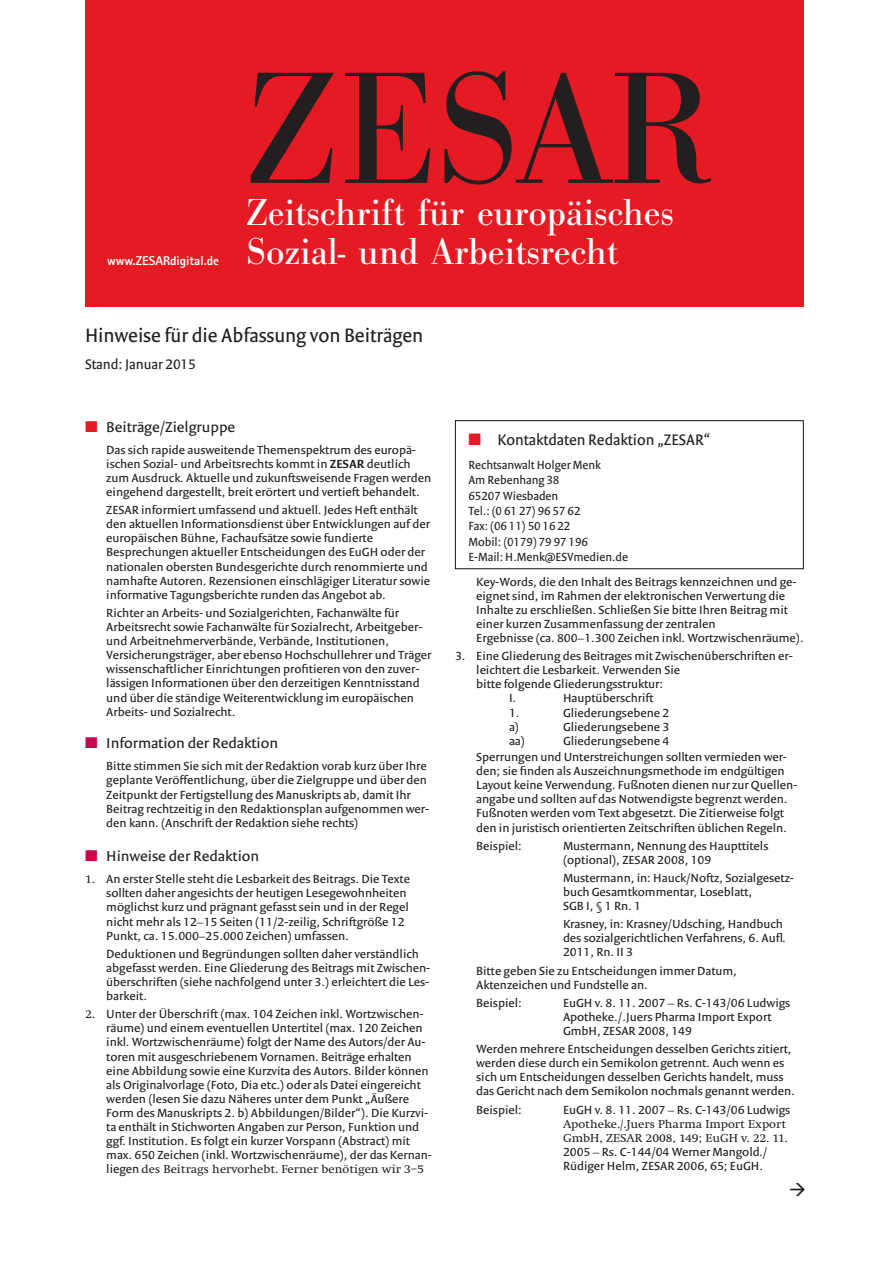
<style>
.page{position:relative;width:893px;height:1263px;background:#fff}
.page>*{position:absolute;margin:0;border:0;box-sizing:border-box;transform-origin:0 0}
.t1{font:165px "Bodoni Antiqua T";letter-spacing:-.01em;color:#231f20}
.t2{font:39px/39px "Bodoni Antiqua T";color:#fff}
.t3{font:21px "Versa Sans Pro";color:#231f20}
.t4{font:16.5px "Versa Sans Pro";color:#231f20}
.t5{font:15.45px "Versa Sans Pro";color:#231f20;scale:1.06 1}
.t6{font:15px "Versa Sans Pro";color:#231f20}
.t7{font:12.75px/14.1px "Versa Sans Pro";color:#231f20;scale:1.06 1}
.t8{font:12.75px/15.3px "Versa Sans Pro";color:#231f20}
.t9{font:800 12.75px "Rotis Sans Serif";color:#fff}
.t10{font:12px/14.1px "Swift";color:#231f20;scale:1.06 1}
.s1{font-weight:600}
.s2{font-family:"Swift";font-size:12px}
.s3{font-family:"Versa Sans Pro";font-size:12.75px}
</style>
<div class="page">
<div style="left:455px;top:420px;width:349px;height:149px;border:1px solid #171214"></div>
<div style="left:85px;top:0;width:719px;height:306px;background:#e51a23"></div>
<p class="t9" style="left:107px;top:252px;width:113px">www.ZESARdigital.de</p>
<h1 class="t1" style="left:247px;top:32px;width:469px">ZESAR</h1>
<h2 class="t2" style="left:247px;top:193px;width:428px">Zeitschrift für europäisches<br>Sozial- und Arbeitsrecht</h2>
<h3 class="t3" style="left:85px;top:323px;width:340px">Hinweise für die Abfassung von Beiträgen</h3>
<p class="t6" style="left:85px;top:355px;width:112px">Stand: Januar 2015</p>
<p class="t5" style="left:106px;top:417px;width:123px">Beiträge/Zielgruppe</p>
<p class="t7" style="left:106px;top:442px;width:308px">Das sich rapide ausweitende Themenspektrum des europä&shy;ischen Sozial- und Arbeitsrechts kommt in <span class="s1">ZESAR</span> deutlich zum Ausdruck. Aktuelle und zukunftsweisende Fragen werden eingehend dargestellt, breit erörtert und vertieft behandelt.</p>
<p class="t7" style="left:106px;top:503px;width:307px">ZESAR informiert umfassend und aktuell. Jedes Heft enthält den aktuellen Informationsdienst über Entwicklungen auf der europäischen Bühne, Fachaufsätze sowie fundierte Besprechungen aktueller Entscheidungen des EuGH oder der nationalen obersten Bundesgerichte durch renommierte und namhafte Autoren. Rezensionen einschlägiger Literatur sowie informative Tagungsberichte runden das Angebot ab.</p>
<p class="t7" style="left:106px;top:606px;width:308px">Richter an Arbeits- und Sozialgerichten, Fachanwälte für Arbeitsrecht sowie Fachanwälte für Sozialrecht, Arbeitgeber&shy;und Arbeitnehmerverbände, Verbände, Institutionen, Versicherungsträger, aber ebenso Hochschullehrer und Träger wissenschaftlicher Einrichtungen profitieren von den zuver&shy;lässigen Informationen über den derzeitigen Kenntnisstand und über die ständige Weiterentwicklung im europäischen Arbeits- und Sozialrecht.</p>
<p class="t5" style="left:106px;top:734px;width:164px">Information der Redaktion</p>
<p class="t7" style="left:106px;top:759px;width:306px">Bitte stimmen Sie sich mit der Redaktion vorab kurz über Ihre geplante Veröffentlichung, über die Zielgruppe und über den Zeitpunkt der Fertigstellung des Manuskripts ab, damit Ihr Beitrag rechtzeitig in den Redaktionsplan aufgenommen wer&shy;den kann. (Anschrift der Redaktion siehe rechts)</p>
<p class="t5" style="left:106px;top:847px;width:146px">Hinweise der Redaktion</p>
<p class="t7" style="left:106px;top:872px;width:288px;text-indent:-21px"><span class="s2">1</span>. An erster Stelle steht die Lesbarkeit des Beitrags. Die Texte sollten daher angesichts der heutigen Lesegewohnheiten möglichst kurz und prägnant gefasst sein und in der Regel nicht mehr als 12–15 Seiten (11/2-zeilig, Schriftgröße 12<br>Punkt, ca. 15.000–25.000 Zeichen) umfassen.</p>
<p class="t7" style="left:106px;top:946px;width:307px">Deduktionen und Begründungen sollten daher verständlich abgefasst werden. Eine Gliederung des Beitrags mit Zwischen&shy;überschriften (siehe nachfolgend unter 3.) erleichtert die Les&shy;barkeit.</p>
<p class="t7" style="left:106px;top:1007px;width:309px;text-indent:-21px"><span class="s2">2</span>. Unter der Überschrift (max. 104 Zeichen inkl. Wortzwischen&shy;räume) und einem eventuellen Untertitel (max. 120 Zeichen inkl. Wortzwischenräume) folgt der Name des Autors/der Au&shy;toren mit ausgeschriebenem Vornamen. Beiträge erhalten eine Abbildung sowie eine Kurzvita des Autors. Bilder können als Originalvorlage (Foto, Dia etc.) oder als Datei eingereicht werden (lesen Sie dazu Näheres unter dem Punkt „Äußere Form des Manuskripts 2. b) Abbildungen/Bilder“). Die Kurzvi&shy;ta enthält in Stichworten Angaben zur Person, Funktion und ggf. Institution. Es folgt ein kurzer Vorspann (Abstract) mit max. 650 Zeichen (inkl. Wortzwischenräume), der das Kernan-</p>
<p class="t10" style="left:106px;top:1163px;width:301px"><span class="s3">liegen</span> des Beitrags hervorhebt. Ferner benötigen wir 3–5</p>
<p class="t4" style="left:498px;top:430px;width:214px">Kontaktdaten Redaktion „ZESAR“</p>
<p class="t8" style="left:468px;top:457px;width:161px">Rechtsanwalt Holger Menk<br>Am Rebenhang 38<br>65207 Wiesbaden<br>Tel.: (0 61 27) 96 57 62<br>Fax: (06 11) 50 16 22<br>Mobil: (0179) 79 97 196<br>E-Mail: H.Menk@ESVmedien.de</p>
<p class="t7" style="left:476px;top:574px;width:310px">Key-Words, die den Inhalt des Beitrags kennzeichnen und ge&shy;eignet sind, im Rahmen der elektronischen Verwertung die Inhalte zu erschließen. Schließen Sie bitte Ihren Beitrag mit einer kurzen Zusammenfassung der zentralen<br>Ergebnisse (ca. 800–1.300 Zeichen inkl. Wortzwischenräume).</p>
<p class="t7" style="left:455px;top:649px;width:320px">3. Eine Gliederung des Beitrages mit Zwischenüberschriften er-</p>
<p class="t7" style="left:476px;top:663px;width:194px">leichtert die Lesbarkeit. Verwenden Sie</p>
<p class="t7" style="left:476px;top:677px;width:178px">bitte folgende Gliederungsstruktur:</p>
<p class="t7" style="left:509px;top:691px;width:8px">I.</p>
<p class="t7" style="left:563px;top:691px;width:87px">Hauptüberschrift</p>
<p class="t7" style="left:509px;top:705px;width:11px">1.</p>
<p class="t7" style="left:563px;top:705px;width:102px">Gliederungsebene 2</p>
<p class="t7" style="left:509px;top:719px;width:11px">a)</p>
<p class="t7" style="left:563px;top:719px;width:102px">Gliederungsebene 3</p>
<p class="t7" style="left:509px;top:733px;width:17px">aa)</p>
<p class="t7" style="left:476px;top:733px;width:295px;line-height:16px;text-indent:87px">Gliederungsebene 4<br>Sperrungen und Unterstreichungen sollten vermieden wer-</p>
<p class="t7" style="left:476px;top:764px;width:305px">den; sie finden als Auszeichnungsmethode im endgültigen Layout keine Verwendung. Fußnoten dienen nur zur Quellen&shy;angabe und sollten auf das Notwendigste begrenzt werden.<br>Fußnoten werden vom Text abgesetzt. Die Zitierweise folgt den in juristisch orientierten Zeitschriften üblichen Regeln.</p>
<p class="t7" style="left:476px;top:838px;width:45px">Beispiel:</p>
<p class="t7" style="left:563px;top:838px;width:195px">Mustermann, Nennung des Haupttitels (optional), ZESAR 2008, 109</p>
<p class="t7" style="left:563px;top:870px;width:219px">Mustermann, in: Hauck/Noftz, Sozialgesetz&shy;buch Gesamtkommentar, Loseblatt,<br>SGB I, § 1 Rn. 1</p>
<p class="t7" style="left:563px;top:917px;width:212px">Krasney, in: Krasney/Udsching, Handbuch des sozialgerichtlichen Verfahrens, 6. Aufl.<br>2011, Rn. II 3</p>
<p class="t7" style="left:476px;top:963px;width:247px">Bitte geben Sie zu Entscheidungen immer Datum,<br>Aktenzeichen und Fundstelle an.</p>
<p class="t7" style="left:476px;top:995px;width:45px">Beispiel:</p>
<p class="t7" style="left:563px;top:995px;width:216px">EuGH v. 8. 11. 2007 – Rs. C-143/06 Ludwigs<br>Apotheke./.Juers Pharma Import Export<br>GmbH, ZESAR 2008, 149</p>
<p class="t7" style="left:476px;top:1042px;width:302px">Werden mehrere Entscheidungen desselben Gerichts zitiert, werden diese durch ein Semikolon getrennt. Auch wenn es sich um Entscheidungen desselben Gerichts handelt, muss das Gericht nach dem Semikolon nochmals genannt werden.</p>
<p class="t7" style="left:476px;top:1102px;width:45px">Beispiel:</p>
<p class="t7" style="left:563px;top:1102px;width:216px">EuGH v. 8. 11. 2007 – Rs. C-143/06 Ludwigs</p>
<p class="t10" style="left:563px;top:1117px;width:213px">Apotheke./.Juers Pharma Import Export<br>GmbH, ZESAR 2008, 149; EuGH v. 22. 11.</p>
<p class="t7" style="left:563px;top:1144px;width:194px">2005 – Rs. C-144/04 Werner Mangold./<br>Rüdiger Helm, ZESAR 2006, 65; EuGH.</p>
</div>
